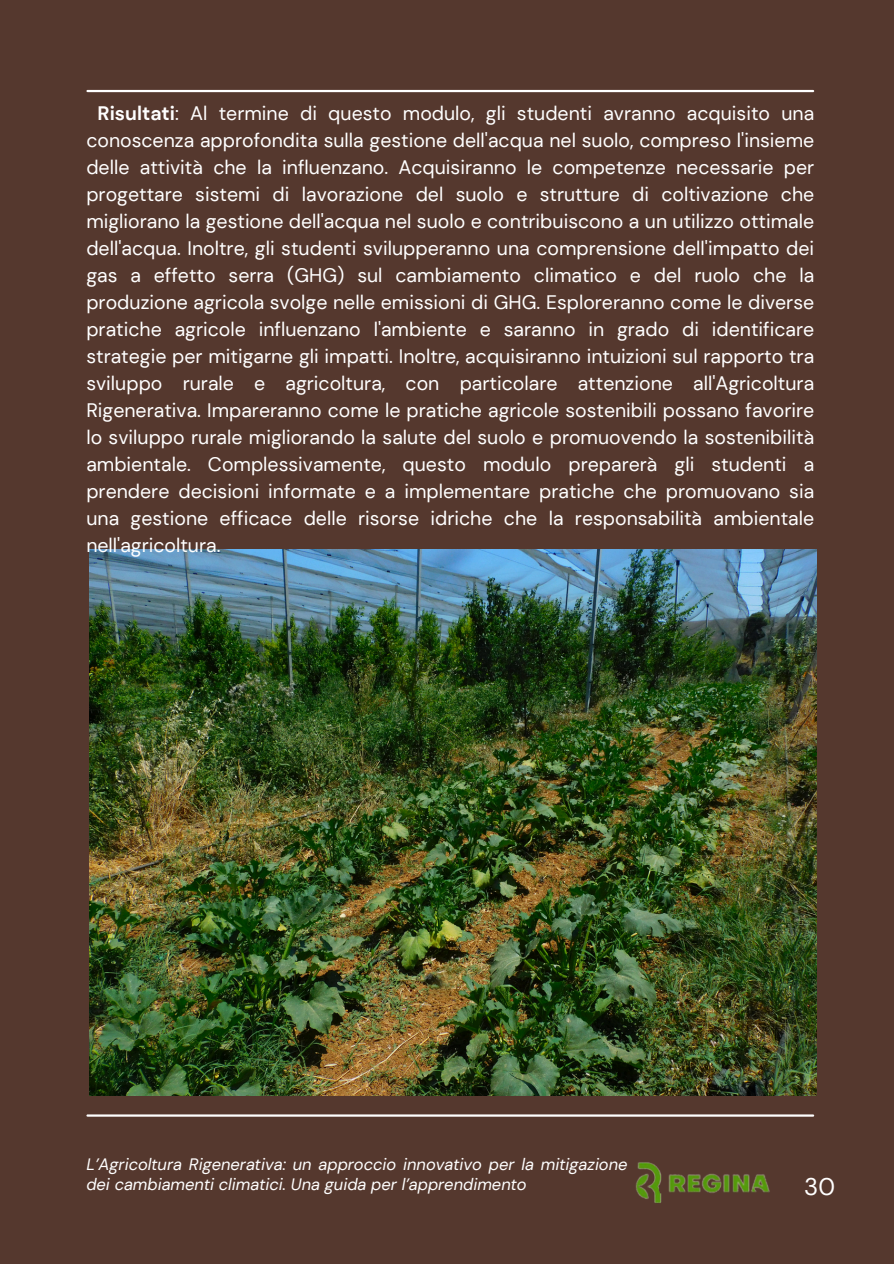
<style>
.page{position:relative;width:894px;height:1264px;background:#fff}
.page>*{position:absolute;margin:0;border:0;box-sizing:border-box;transform-origin:0 0}
.t1{font:24px "DM Sans";color:#fff}
.t2{font:19.5px/27px "DM Sans";color:#fff;text-align:justify}
.t3{font:italic 16.5px/19.2px "DM Sans";color:#fff}
.s1{font-weight:700}
</style>
<div class="page">
<div style="left:0;top:0;width:893px;height:1263px;background:#55382e"></div>
<img style="left:635px;top:1162px;width:135px;height:41px">
<hr style="left:87px;top:90px;width:725px;height:2px;background:#fff">
<hr style="left:87px;top:1114px;width:725px;height:2px;background:#fff">
<img style="left:89px;top:549px;width:727px;height:546px">
<p class="t2" style="left:86px;top:100px;width:729px;text-indent:11px"><span class="s1">Risultati</span>: Al termine di questo modulo, gli studenti avranno acquisito una conoscenza approfondita sulla gestione dell'acqua nel suolo, compreso l'insieme delle attività che la influenzano. Acquisiranno le competenze necessarie per progettare sistemi di lavorazione del suolo e strutture di coltivazione che migliorano la gestione dell'acqua nel suolo e contribuiscono a un utilizzo ottimale dell'acqua. Inoltre, gli studenti svilupperanno una comprensione dell'impatto dei gas a effetto serra (GHG) sul cambiamento climatico e del ruolo che la produzione agricola svolge nelle emissioni di GHG. Esploreranno come le diverse pratiche agricole influenzano l'ambiente e saranno in grado di identificare strategie per mitigarne gli impatti. Inoltre, acquisiranno intuizioni sul rapporto tra sviluppo rurale e agricoltura, con particolare attenzione all'Agricoltura Rigenerativa. Impareranno come le pratiche agricole sostenibili possano favorire lo sviluppo rurale migliorando la salute del suolo e promuovendo la sostenibilità ambientale. Complessivamente, questo modulo preparerà gli studenti a prendere decisioni informate e a implementare pratiche che promuovano sia una gestione efficace delle risorse idriche che la responsabilità ambientale nell'agricoltura.</p>
<p class="t3" style="left:86px;top:1155px;width:542px">L’Agricoltura Rigenerativa: un approccio innovativo per la mitigazione dei cambiamenti climatici. Una guida per l’apprendimento</p>
<p class="t1" style="left:804px;top:1171px;width:32px">30</p>
</div>
